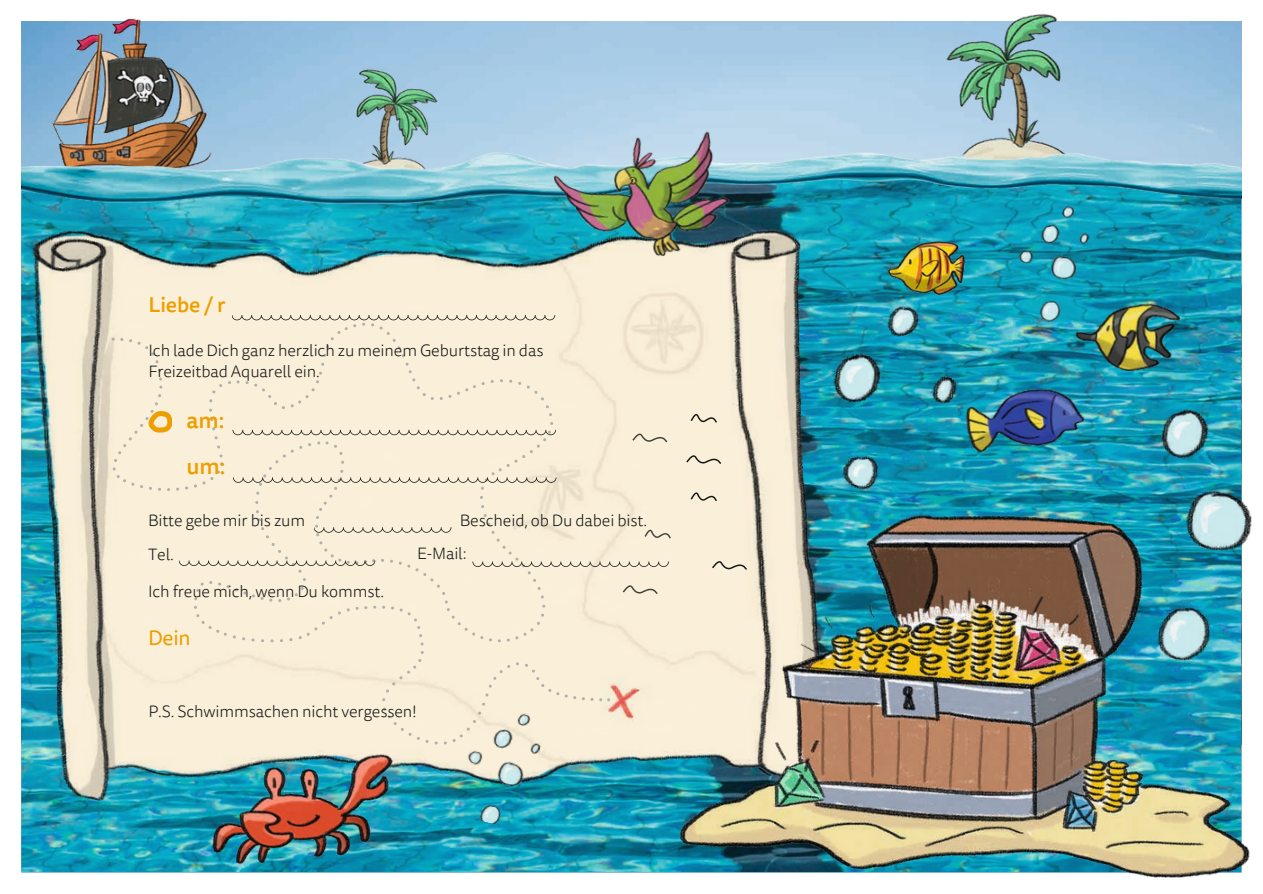
<style>
.page{position:relative;width:1263px;height:894px;background:#fff}
.page>*{position:absolute;margin:0;border:0;box-sizing:border-box;transform-origin:0 0}
.t1{font:500 22.5px/46px "Tisa Sans Pro";color:#ed9e00}
.t2{font:500 21px "Tisa Sans Pro";letter-spacing:-.01em;color:#ed9e00}
.t3{font:21px "Tisa Sans Pro";color:#ed9e00}
.t4{font:300 16.5px/33.8px "Tisa Sans OT";letter-spacing:-.01em;color:#151616}
</style>
<div class="page">
<img style="left:915px;top:14px;width:180px;height:73px">
<img style="left:333px;top:63px;width:127px;height:8px">
<img style="left:870px;top:222px;width:371px;height:240px">
<img style="left:21px;top:71px;width:849px;height:802px">
<svg style="left:686px;top:455px;width:35px;height:7px"></svg>
<svg style="left:690px;top:414px;width:27px;height:8px"></svg>
<img style="left:667px;top:462px;width:583px;height:416px">
<img style="left:21px;top:18px;width:219px;height:69px">
<img style="left:1061px;top:281px;width:142px;height:102px">
<img style="left:1000px;top:222px;width:113px;height:108px">
<img style="left:448px;top:744px;width:116px;height:84px">
<img style="left:1131px;top:403px;width:121px;height:277px">
<img style="left:819px;top:280px;width:155px;height:134px">
<img style="left:820px;top:430px;width:77px;height:76px">
<img style="left:884px;top:222px;width:99px;height:91px">
<img style="left:947px;top:378px;width:153px;height:90px">
<img style="left:188px;top:744px;width:222px;height:127px">
<img style="left:21px;top:87px;width:1220px;height:135px">
<img style="left:477px;top:55px;width:324px;height:260px">
<div style="left:113px;top:315px;width:558px;height:429px;background:#faf0d9"></div>
<p class="t2" style="left:149px;top:289px;width:78px">Liebe / r</p>
<p class="t4" style="left:149px;top:341px;width:397px;line-height:20.2px">Ich lade Dich ganz herzlich zu meinem Geburtstag in das<br>Freizeitbad Aquarell ein.</p>
<h1 class="t1" style="left:187px;top:397px;width:41px">am: um:</h1>
<p class="t4" style="left:148px;top:503px;width:159px">Bitte gebe mir bis zum<br>Tel.</p>
<p class="t4" style="left:148px;top:574px;width:238px">Ich freue mich, wenn Du kommst.</p>
<p class="t3" style="left:148px;top:623px;width:44px">Dein</p>
<p class="t4" style="left:460px;top:504px;width:189px">Bescheid, ob Du dabei bist.</p>
<p class="t4" style="left:417px;top:537px;width:51px">E-Mail:</p>
<p class="t4" style="left:149px;top:694px;width:270px">P.S. Schwimmsachen nicht vergessen!</p>
</div>
